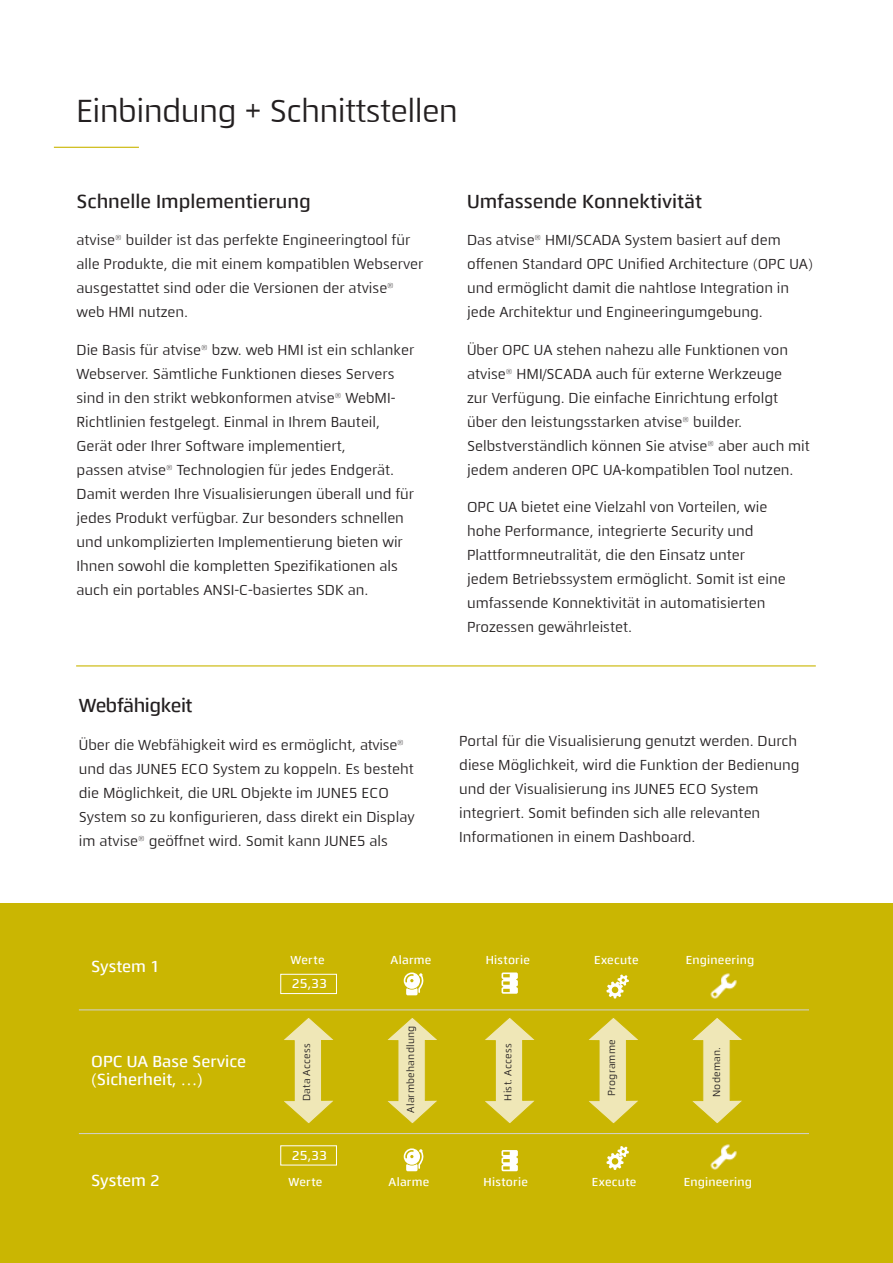
<style>
.page{position:relative;width:893px;height:1263px;background:#fff}
.page>*{position:absolute;margin:0;border:0;box-sizing:border-box;transform-origin:0 0}
.t1{font:33px "Quitador Sans Pro";letter-spacing:-.02em;color:#231f20}
.t2{font:500 19.5px "Quitador Sans Pro";color:#231f20}
.t3{font:500 19.5px "Quitador Sans Pro";letter-spacing:-.02em;color:#231f20}
.t4{font:500 16.5px/18px "Quitador Sans Pro";color:#fff}
.t5{font:15px/24px "Quitador Sans Pro";color:#231f20}
.t6{font:500 13.5px "Quitador Sans Pro";color:#fff}
.t7{font:500 12px "Quitador Sans Pro";letter-spacing:.02em;color:#fff}
.t8{font:10.5px "Quitador Sans Pro";letter-spacing:.025em;color:#231f20}
</style>
<div class="page">
<div style="left:0;top:903px;width:892px;height:360px;background:#cab602"></div>
<hr style="left:54px;top:147px;width:85px;height:1px;background:#cab602">
<svg style="left:606px;top:1146px;width:23px;height:24px"></svg>
<svg style="left:404px;top:1148px;width:20px;height:23px"></svg>
<svg style="left:485px;top:1018px;width:50px;height:105px"></svg>
<svg style="left:502px;top:972px;width:16px;height:22px"></svg>
<svg style="left:387px;top:1018px;width:50px;height:105px"></svg>
<svg style="left:588px;top:1018px;width:50px;height:106px"></svg>
<svg style="left:606px;top:974px;width:23px;height:24px"></svg>
<svg style="left:692px;top:1018px;width:50px;height:105px"></svg>
<img style="left:710px;top:973px;width:27px;height:26px">
<img style="left:710px;top:1144px;width:27px;height:26px">
<svg style="left:284px;top:1018px;width:50px;height:105px"></svg>
<div style="left:280px;top:974px;width:57px;height:20px;border:1px solid #fff"></div>
<hr style="left:79px;top:1009px;width:730px;height:1px;background:#d1d2d4">
<hr style="left:79px;top:1133px;width:730px;height:1px;background:#d1d2d4">
<svg style="left:404px;top:972px;width:20px;height:23px"></svg>
<svg style="left:502px;top:1150px;width:16px;height:21px"></svg>
<hr style="left:76px;top:665px;width:740px;height:1px;background:#cab602">
<h1 class="t1" style="left:76px;top:92px;width:383px">Einbindung + Schnittstellen</h1>
<h2 class="t2" style="left:77px;top:189px;width:236px">Schnelle Implementierung</h2>
<p class="t5" style="left:77px;top:228px;width:349px">atvise® builder ist das perfekte Engineeringtool für alle Produkte, die mit einem kompatiblen Webserver ausgestattet sind oder die Versionen der atvise® web HMI nutzen.</p>
<p class="t5" style="left:77px;top:338px;width:339px">Die Basis für atvise® bzw. web HMI ist ein schlanker Webserver. Sämtliche Funktionen dieses Servers sind in den strikt webkonformen atvise® WebMI-Richtlinien festgelegt. Einmal in Ihrem Bauteil, Gerät oder Ihrer Software implementiert,<br>passen atvise® Technologien für jedes Endgerät.<br>Damit werden Ihre Visualisierungen überall und für jedes Produkt verfügbar. Zur besonders schnellen und unkomplizierten Implementierung bieten wir Ihnen sowohl die kompletten Spezifikationen als auch ein portables ANSI-C-basiertes SDK an.</p>
<h2 class="t2" style="left:467px;top:189px;width:236px">Umfassende Konnektivität</h2>
<p class="t5" style="left:467px;top:228px;width:347px">Das atvise® HMI/SCADA System basiert auf dem offenen Standard OPC Unified Architecture (OPC UA) und ermöglicht damit die nahtlose Integration in jede Architektur und Engineeringumgebung.</p>
<p class="t5" style="left:467px;top:338px;width:344px">Über OPC UA stehen nahezu alle Funktionen von atvise® HMI/SCADA auch für externe Werkzeuge<br>zur Verfügung. Die einfache Einrichtung erfolgt über den leistungsstarken atvise® builder.<br>Selbstverständlich können Sie atvise® aber auch mit jedem anderen OPC UA-kompatiblen Tool nutzen.</p>
<p class="t5" style="left:467px;top:495px;width:320px">OPC UA bietet eine Vielzahl von Vorteilen, wie hohe Performance, integrierte Security und Plattformneutralität, die den Einsatz unter jedem Betriebssystem ermöglicht. Somit ist eine umfassende Konnektivität in automatisierten Prozessen gewährleistet.</p>
<h2 class="t3" style="left:79px;top:694px;width:115px">Webfähigkeit</h2>
<p class="t5" style="left:79px;top:733px;width:337px">Über die Webfähigkeit wird es ermöglicht, atvise® und das JUNE5 ECO System zu koppeln. Es besteht die Möglichkeit, die URL Objekte im JUNE5 ECO System so zu konfigurieren, dass direkt ein Display im atvise® geöffnet wird. Somit kann JUNE5 als</p>
<p class="t5" style="left:459px;top:729px;width:342px">Portal für die Visualisierung genutzt werden. Durch diese Möglichkeit, wird die Funktion der Bedienung und der Visualisierung ins JUNE5 ECO System integriert. Somit befinden sich alle relevanten Informationen in einem Dashboard.</p>
<p class="t4" style="left:91px;top:957px;width:70px">System 1</p>
<p class="t4" style="left:91px;top:1052px;width:157px">OPC UA Base Service (Sicherheit, …)</p>
<p class="t4" style="left:91px;top:1171px;width:70px">System 2</p>
<p class="t7" style="left:290px;top:953px;width:36px">Werte</p>
<p class="t7" style="left:391px;top:953px;width:42px">Alarme</p>
<p class="t7" style="left:486px;top:953px;width:46px">Historie</p>
<p class="t7" style="left:594px;top:953px;width:46px">Execute</p>
<p class="t7" style="left:686px;top:953px;width:70px">Engineering</p>
<p class="t6" style="left:292px;top:975px;width:37px">25,33</p>
<p class="t8" style="left:301px;top:1101px;width:60px;rotate:-90deg">Data Access</p>
<p class="t6" style="left:292px;top:1147px;width:37px">25,33</p>
<p class="t8" style="left:404px;top:1113px;width:89px;rotate:-90deg">Alarmbehandlung</p>
<p class="t8" style="left:502px;top:1100px;width:59px;rotate:-90deg">Hist. Access</p>
<p class="t8" style="left:605px;top:1096px;width:59px;rotate:-90deg">Programme</p>
<p class="t8" style="left:710px;top:1097px;width:52px;rotate:-90deg">Nodeman.</p>
<p class="t7" style="left:288px;top:1175px;width:36px">Werte</p>
<p class="t7" style="left:388px;top:1175px;width:42px">Alarme</p>
<p class="t7" style="left:484px;top:1175px;width:46px">Historie</p>
<p class="t7" style="left:592px;top:1175px;width:46px">Execute</p>
<p class="t7" style="left:684px;top:1175px;width:70px">Engineering</p>
</div>
